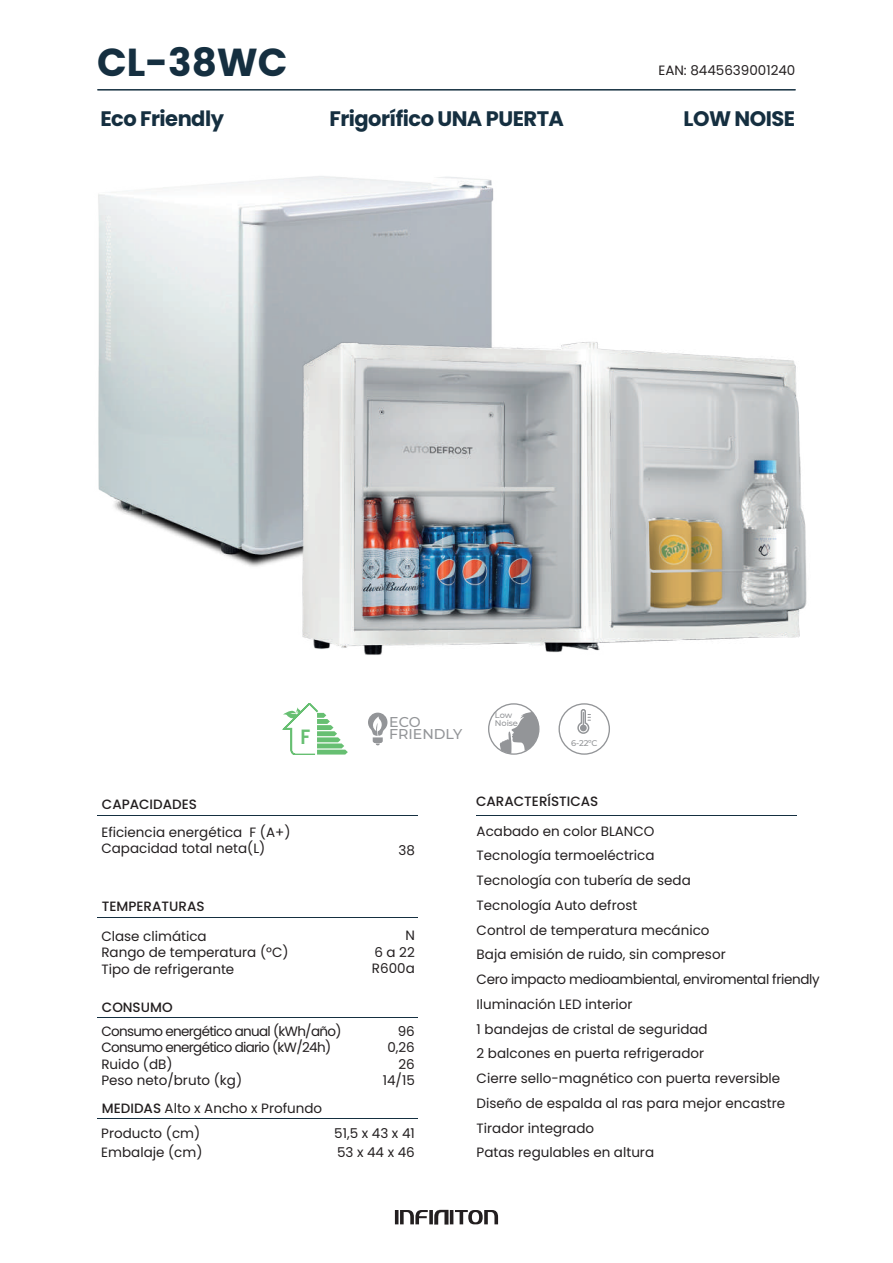
<style>
.page{position:relative;width:893px;height:1263px;background:#fff}
.page>*{position:absolute;margin:0;border:0;box-sizing:border-box;transform-origin:0 0}
.t1{font:700 39px "Poppins";color:#152f40}
.t2{font:700 21px "Poppins";letter-spacing:-.025em;color:#152f40}
.t3{font:600 20.7px "Poppins";color:#67bf72;scale:.91 1}
.t4{font:500 14.1px "Montserrat";color:#939598}
.t5{font:13.5px/24.8px "Poppins";color:#231f20}
.t6{font:13.5px/16.5px "Poppins";letter-spacing:-.05em;color:#231f20}
.t7{font:500 13.5px "Poppins";color:#231f20}
.t8{font:500 8.25px/8.4px "Montserrat";letter-spacing:-.015em;color:#939598}
.s1{font-weight:500}
</style>
<div class="page">
<img style="left:98px;top:176px;width:396px;height:391px">
<img style="left:292px;top:234px;width:515px;height:512px">
<svg style="left:488px;top:703px;width:51px;height:52px"></svg>
<svg style="left:558px;top:703px;width:52px;height:52px"></svg>
<svg style="left:368px;top:713px;width:19px;height:32px"></svg>
<svg style="left:283px;top:703px;width:65px;height:52px"></svg>
<hr style="left:98px;top:89px;width:697px;height:2px;background:#152f40">
<hr style="left:477px;top:815px;width:320px;height:1px;background:#152f40">
<hr style="left:395px;top:1210px;width:3px;height:14px;background:#231f20">
<svg style="left:400px;top:1210px;width:28px;height:14px"></svg>
<svg style="left:429px;top:1210px;width:4px;height:14px"></svg>
<svg style="left:434px;top:1210px;width:14px;height:14px"></svg>
<hr style="left:450px;top:1210px;width:3px;height:14px;background:#231f20">
<svg style="left:455px;top:1210px;width:43px;height:14px"></svg>
<hr style="left:98px;top:815px;width:320px;height:1px;background:#152f40">
<hr style="left:98px;top:1017px;width:320px;height:1px;background:#152f40">
<hr style="left:98px;top:917px;width:320px;height:1px;background:#152f40">
<hr style="left:98px;top:1118px;width:320px;height:1px;background:#152f40">
<h1 class="t1" style="left:97px;top:40px;width:192px">CL-38WC</h1>
<p class="t5" style="left:658px;top:58px;width:139px">EAN: 8445639001240</p>
<h2 class="t2" style="left:100px;top:107px;width:125px">Eco Friendly</h2>
<h2 class="t2" style="left:329px;top:107px;width:236px">Frigorífico UNA PUERTA</h2>
<h2 class="t2" style="left:683px;top:107px;width:113px">LOW NOISE</h2>
<p class="t4" style="left:389px;top:712px;width:33px">ECO</p>
<h3 class="t3" style="left:300px;top:724px;width:12px">F</h3>
<p class="t4" style="left:389px;top:724px;width:74px">FRIENDLY</p>
<p class="t8" style="left:495px;top:710px;width:24px">Low<br>Noise</p>
<p class="t8" style="left:571px;top:739px;width:28px">6-22ºC</p>
<p class="t7" style="left:102px;top:797px;width:97px">CAPACIDADES</p>
<p class="t7" style="left:476px;top:793px;width:124px">CARACTERÍSTICAS</p>
<p class="t5" style="left:101px;top:824px;width:191px;line-height:16.5px">Eficiencia energética F (A+)<br>Capacidad total neta(L)</p>
<p class="t7" style="left:102px;top:899px;width:104px">TEMPERATURAS</p>
<p class="t5" style="left:398px;top:838px;width:18px">38</p>
<p class="t5" style="left:101px;top:928px;width:189px;line-height:16.5px">Clase climática<br>Rango de temperatura (ºC)<br>Tipo de refrigerante</p>
<p class="t5" style="left:372px;top:927px;width:44px;line-height:16.5px;text-align:justify;text-indent:33px">N 6 a 22<br>R600a</p>
<p class="t7" style="left:102px;top:999px;width:72px">CONSUMO</p>
<p class="t6" style="left:101px;top:1023px;width:242px">Consumo energético anual (kWh/año)<br>Consumo energético diario (kW/24h)<br>Ruido (dB)<br>Peso neto/bruto (kg)</p>
<p class="t5" style="left:383px;top:1023px;width:34px;line-height:16.5px;text-align:right">96<br>0,26<br>26<br>14/15</p>
<p class="t5" style="left:102px;top:1096px;width:222px"><span class="s1">MEDIDAS</span> Alto x Ancho x Profundo</p>
<p class="t5" style="left:101px;top:1121px;width:100px">Producto (cm)</p>
<p class="t5" style="left:334px;top:1121px;width:82px">51,5 x 43 x 41</p>
<p class="t5" style="left:101px;top:1140px;width:103px">Embalaje (cm)</p>
<p class="t5" style="left:337px;top:1140px;width:79px">53 x 44 x 46</p>
<p class="t5" style="left:477px;top:818px;width:345px">Acabado en color BLANCO<br>Tecnología termoeléctrica<br>Tecnología con tubería de seda<br>Tecnología Auto defrost<br>Control de temperatura mecánico<br>Baja emisión de ruido, sin compresor<br>Cero impacto medioambiental, enviromental friendly Iluminación LED interior<br>1 bandejas de cristal de seguridad<br>2 balcones en puerta refrigerador<br>Cierre sello-magnético con puerta reversible Diseño de espalda al ras para mejor encastre Tirador integrado<br>Patas regulables en altura</p>
</div>
